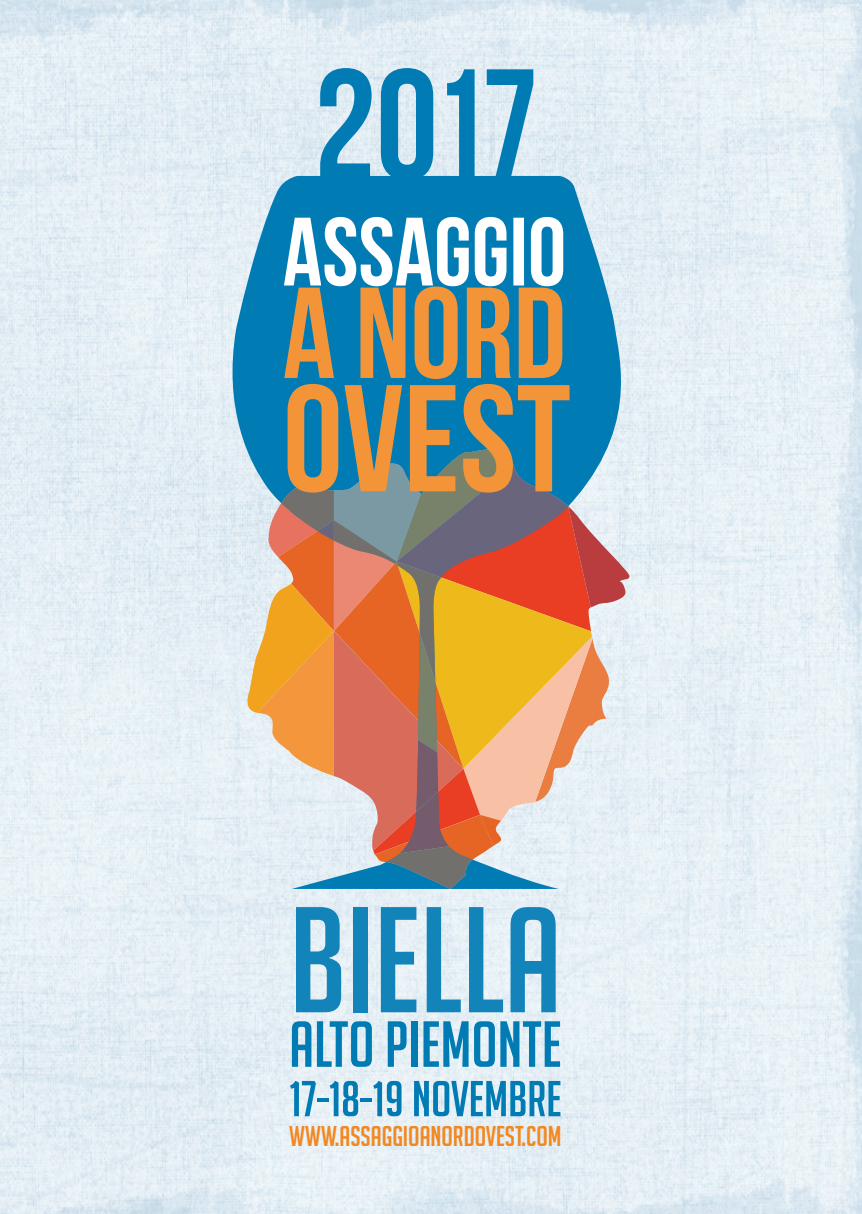
<style>
.page{position:relative;width:862px;height:1214px;background:#fff}
.page>*{position:absolute;margin:0;border:0;box-sizing:border-box;transform-origin:0 0}
.t1{font:146.4px "Big Noodle Titling";color:#1284ba}
.t2{font:63.4px "Big Noodle Titling";color:#007bb4}
.t3{font:49.2px "Big Noodle Titling";color:#007bb4}
.t4{font:28px "Big Noodle Titling";color:#f28821}
</style>
<div class="page">
<img style="left:0;top:0;width:862px;height:1213px">
<svg style="left:223px;top:176px;width:418px;height:712px;background:#98c7de"></svg>
<svg style="left:242px;top:217px;width:387px;height:671px;background:#a89d8c"></svg>
<svg style="left:320px;top:68px;width:213px;height:112px;background:#72b4d3"></svg>
<p class="t1" style="left:289px;top:881px;width:274px">BIELLA</p>
<p class="t2" style="left:289px;top:1009px;width:274px">ALTO PIEMONTE</p>
<p class="t3" style="left:289px;top:1072px;width:274px">17-18-19 NOVEMBRE</p>
<p class="t4" style="left:289px;top:1120px;width:274px">WWW.ASSAGGIOANORDOVEST.COM</p>
</div>
